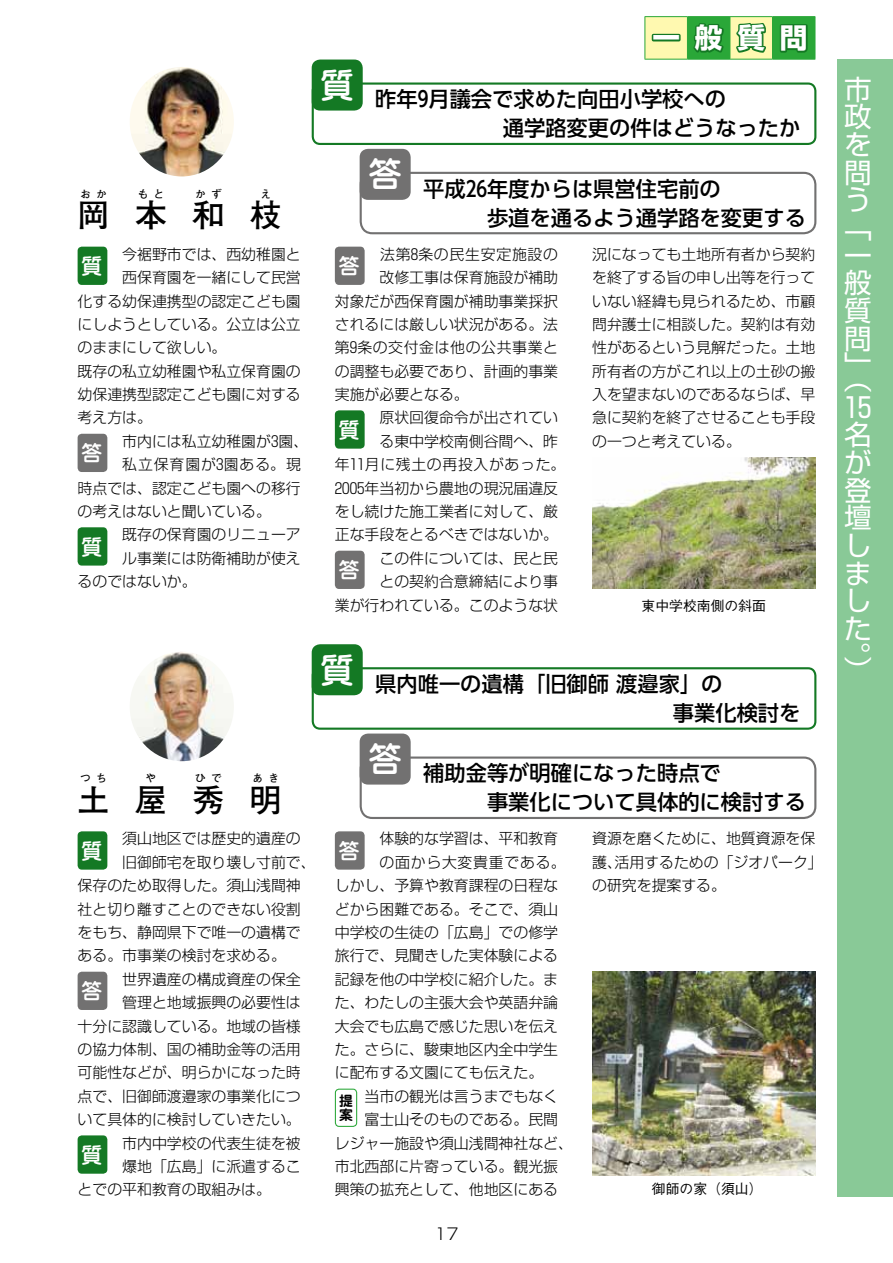
<style>
.page{position:relative;width:893px;height:1263px;background:#fff}
.page>*{position:absolute;margin:0;border:0;box-sizing:border-box;transform-origin:0 0}
.t1{font:500 34.05px "Jun 34 Pro";color:#fff}
.t2{font:700 31.95px "Futo Go B101 Pro";color:#000}
.t3{font:27.6px/27.6px "Shin Go Pro";color:#fff}
.t4{font:700 27.6px "Shin Go Pro";color:#fff}
.t5{font:500 21.3px/29px "UD Shin Go Pro";color:#000}
.t6{font:500 21.3px "Jun 34 Pro";color:#fff}
.t7{font:300 15.9px "Shin Go Pro";color:#000}
.t8{font:300 14.85px/23.4px "Shin Go Pro";color:#000;text-align:right}
.t9{font:300 14.85px "Shin Go Pro";letter-spacing:.05em;color:#000}
.t10{font:300 14.85px "Shin Go Pro";letter-spacing:.045em;color:#000}
.t11{font:300 14.85px "Shin Go Pro";letter-spacing:.04em;color:#000}
.t12{font:300 14.85px "Shin Go Pro";letter-spacing:.06em;color:#000}
.t13{font:500 13.8px "Gothic BBB Pro";color:#000}
.t14{font:700 13.8px/13.8px "Jun 501 Pro";color:#000}
.t15{font:700 10.65px "Futo Go B101 Pro";letter-spacing:.5em;color:#000}
</style>
<div class="page">
<div style="left:838px;top:60px;width:55px;height:1137px;background:#89c997"></div>
<div style="left:78px;top:831px;width:29px;height:39px;background:#147924;border-radius:4px"></div>
<div style="left:78px;top:972px;width:29px;height:38px;background:#727171;border-radius:4px"></div>
<div style="left:78px;top:1135px;width:29px;height:39px;background:#147924;border-radius:4px"></div>
<div style="left:335px;top:831px;width:30px;height:39px;background:#727171;border-radius:4px"></div>
<div style="left:335px;top:1089px;width:22px;height:38px;border:1px solid #2aa738;border-radius:4px"></div>
<div style="left:312px;top:667px;width:504px;height:63px;border:2px solid #147924;border-radius:7px"></div>
<div style="left:360px;top:756px;width:456px;height:63px;border:2px solid #727171;border-radius:12px"></div>
<div style="left:78px;top:247px;width:29px;height:38px;background:#147924;border-radius:4px"></div>
<div style="left:78px;top:434px;width:29px;height:38px;background:#727171;border-radius:4px"></div>
<div style="left:78px;top:527px;width:29px;height:39px;background:#147924;border-radius:4px"></div>
<div style="left:335px;top:247px;width:30px;height:38px;background:#727171;border-radius:4px"></div>
<div style="left:335px;top:410px;width:30px;height:39px;background:#147924;border-radius:4px"></div>
<div style="left:335px;top:551px;width:30px;height:38px;background:#727171;border-radius:4px"></div>
<div style="left:312px;top:82px;width:504px;height:63px;border:2px solid #147924;border-radius:7px"></div>
<div style="left:360px;top:172px;width:456px;height:62px;border:2px solid #727171;border-radius:12px"></div>
<img style="left:130px;top:67px;width:104px;height:109px">
<img style="left:130px;top:652px;width:104px;height:109px">
<img style="left:592px;top:971px;width:223px;height:204px">
<img style="left:592px;top:457px;width:223px;height:132px">
<hr style="left:644px;top:16px;width:43px;height:1px;background:#2aa738">
<hr style="left:644px;top:17px;width:1px;height:42px;background:#2aa738">
<hr style="left:815px;top:17px;width:1px;height:42px;background:#2aa738">
<hr style="left:644px;top:59px;width:43px;height:1px;background:#2aa738">
<hr style="left:687px;top:59px;width:43px;height:1px;background:#2aa738">
<hr style="left:730px;top:59px;width:42px;height:1px;background:#2aa738">
<hr style="left:772px;top:59px;width:43px;height:1px;background:#2aa738">
<svg style="left:645px;top:16px;width:170px;height:43px"></svg>
<div style="left:312px;top:60px;width:51px;height:51px;background:#147924;border-radius:9px"></div>
<div style="left:360px;top:149px;width:51px;height:51px;background:#727171;border-radius:9px"></div>
<div style="left:312px;top:644px;width:51px;height:51px;background:#147924;border-radius:9px"></div>
<div style="left:360px;top:733px;width:51px;height:51px;background:#727171;border-radius:9px"></div>
<p class="t15" style="left:80px;top:185px;width:28px">おか</p>
<h2 class="t2" style="left:78px;top:189px;width:33px">岡</h2>
<p class="t15" style="left:138px;top:185px;width:28px">もと</p>
<h2 class="t2" style="left:135px;top:189px;width:33px">本</h2>
<p class="t15" style="left:195px;top:185px;width:28px">かず</p>
<h2 class="t2" style="left:192px;top:189px;width:33px">和</h2>
<p class="t15" style="left:260px;top:185px;width:12px">え</p>
<h2 class="t2" style="left:250px;top:189px;width:33px">枝</h2>
<p class="t8" style="left:122px;top:241px;width:180px">今裾野市では、西幼稚園と</p>
<p class="t8" style="left:122px;top:264px;width:180px">西保育園を一緒にして民営</p>
<p class="t8" style="left:78px;top:287px;width:225px">化する幼保連携型の認定こども園</p>
<p class="t8" style="left:78px;top:311px;width:225px">にしようとしている。公立は公立</p>
<p class="t8" style="left:78px;top:334px;width:150px">のままにして欲しい。</p>
<p class="t8" style="left:78px;top:357px;width:225px">既存の私立幼稚園や私立保育園の</p>
<p class="t8" style="left:78px;top:381px;width:225px">幼保連携型認定こども園に対する</p>
<p class="t8" style="left:78px;top:404px;width:76px">考え方は。</p>
<h3 class="t6" style="left:81px;top:436px;width:23px">答</h3>
<h3 class="t6" style="left:81px;top:249px;width:23px">質</h3>
<p class="t8" style="left:122px;top:428px;width:188px">市内には私立幼稚園が3園、</p>
<p class="t12" style="left:122px;top:452px;width:180px">私立保育園が3園ある。現</p>
<p class="t8" style="left:78px;top:474px;width:225px">時点では、認定こども園への移行</p>
<p class="t8" style="left:78px;top:498px;width:195px">の考えはないと聞いている。</p>
<h3 class="t6" style="left:81px;top:529px;width:23px">質</h3>
<p class="t8" style="left:122px;top:521px;width:180px">既存の保育園のリニューア</p>
<p class="t8" style="left:122px;top:545px;width:180px">ル事業には防衛補助が使え</p>
<p class="t8" style="left:78px;top:568px;width:121px">るのではないか。</p>
<h1 class="t1" style="left:320px;top:58px;width:36px">質</h1>
<h3 class="t4" style="left:652px;top:16px;width:157px">一般質問</h3>
<h3 class="t5" style="left:503px;top:84px;width:299px;text-indent:-128px">昨年9月議会で求めた向田小学校への<br>通学路変更の件はどうなったか</h3>
<h3 class="t5" style="left:487px;top:173px;width:320px;text-indent:-64px">平成26年度からは県営住宅前の<br>歩道を通るよう通学路を変更する</h3>
<h1 class="t1" style="left:368px;top:147px;width:36px">答</h1>
<p class="t9" style="left:380px;top:242px;width:179px">法第8条の民生安定施設の</p>
<p class="t8" style="left:379px;top:264px;width:180px">改修工事は保育施設が補助</p>
<p class="t8" style="left:335px;top:287px;width:225px">対象だが西保育園が補助事業採択</p>
<p class="t8" style="left:335px;top:311px;width:225px">されるには厳しい状況がある。法</p>
<p class="t11" style="left:335px;top:335px;width:225px">第9条の交付金は他の公共事業と</p>
<p class="t8" style="left:335px;top:357px;width:225px">の調整も必要であり、計画的事業</p>
<p class="t8" style="left:335px;top:381px;width:135px">実施が必要となる。</p>
<h3 class="t6" style="left:338px;top:413px;width:23px">質</h3>
<h3 class="t6" style="left:338px;top:249px;width:23px">答</h3>
<p class="t8" style="left:379px;top:404px;width:180px">原状回復命令が出されてい</p>
<p class="t8" style="left:379px;top:428px;width:180px">る東中学校南側谷間へ、昨</p>
<p class="t10" style="left:335px;top:452px;width:232px">年11月に残土の再投入があった。</p>
<p class="t8" style="left:335px;top:474px;width:225px">2005年当初から農地の現況届違反</p>
<p class="t8" style="left:335px;top:498px;width:225px">をし続けた施工業者に対して、厳</p>
<p class="t8" style="left:335px;top:521px;width:225px">正な手段をとるべきではないか。</p>
<h3 class="t6" style="left:338px;top:553px;width:23px">答</h3>
<p class="t8" style="left:335px;top:545px;width:225px">この件については、民と民<br>との契約合意締結により事<br>業が行われている。このような状</p>
<p class="t8" style="left:592px;top:241px;width:225px;text-align:justify">況になっても土地所有者から契約を終了する旨の申し出等を行っていない経緯も見られるため、市顧問弁護士に相談した。契約は有効性があるという見解だった。土地所有者の方がこれ以上の土砂の搬入を望まないのであるならば、早急に契約を終了させることも手段の一つと考えている。</p>
<p class="t13" style="left:642px;top:594px;width:126px">東中学校南側の斜面</p>
<p class="t15" style="left:80px;top:770px;width:28px">つち</p>
<h2 class="t2" style="left:78px;top:774px;width:33px">土</h2>
<p class="t15" style="left:146px;top:770px;width:12px">や</p>
<h2 class="t2" style="left:135px;top:774px;width:33px">屋</h2>
<p class="t15" style="left:195px;top:770px;width:28px">ひで</p>
<h2 class="t2" style="left:192px;top:774px;width:33px">秀</h2>
<p class="t15" style="left:252px;top:770px;width:28px">あき</p>
<h2 class="t2" style="left:250px;top:774px;width:33px">明</h2>
<p class="t8" style="left:122px;top:825px;width:180px">須山地区では歴史的遺産の</p>
<p class="t8" style="left:122px;top:849px;width:195px">旧御師宅を取り壊し寸前で、</p>
<p class="t8" style="left:78px;top:872px;width:225px">保存のため取得した。須山浅間神</p>
<p class="t8" style="left:78px;top:895px;width:225px">社と切り離すことのできない役割</p>
<p class="t8" style="left:78px;top:919px;width:225px">をもち、静岡県下で唯一の遺構で</p>
<p class="t8" style="left:78px;top:942px;width:210px">ある。市事業の検討を求める。</p>
<h3 class="t6" style="left:81px;top:974px;width:23px">答</h3>
<h3 class="t6" style="left:81px;top:834px;width:23px">質</h3>
<p class="t8" style="left:78px;top:966px;width:225px">世界遺産の構成資産の保全<br>管理と地域振興の必要性は<br>十分に認識している。地域の皆様の協力体制、国の補助金等の活用可能性などが、明らかになった時点で、旧御師渡邉家の事業化について具体的に検討していきたい。</p>
<h3 class="t6" style="left:81px;top:1138px;width:23px">質</h3>
<p class="t8" style="left:122px;top:1129px;width:180px">市内中学校の代表生徒を被</p>
<p class="t8" style="left:122px;top:1153px;width:180px">爆地「広島」に派遣するこ</p>
<p class="t8" style="left:78px;top:1176px;width:195px">とでの平和教育の取組みは。</p>
<h1 class="t1" style="left:320px;top:643px;width:36px">質</h1>
<h3 class="t5" style="left:673px;top:669px;width:129px;text-indent:-298px">県内唯一の遺構「旧御師渡邉家」の<br>事業化検討を</h3>
<h3 class="t5" style="left:487px;top:758px;width:320px;text-indent:-64px">補助金等が明確になった時点で<br>事業化について具体的に検討する</h3>
<h1 class="t1" style="left:368px;top:732px;width:36px">答</h1>
<p class="t8" style="left:379px;top:825px;width:180px">体験的な学習は、平和教育</p>
<p class="t9" style="left:379px;top:850px;width:188px">の面から大変貴重である。</p>
<p class="t8" style="left:335px;top:872px;width:225px">しかし、予算や教育課程の日程な</p>
<p class="t8" style="left:335px;top:895px;width:225px">どから困難である。そこで、須山</p>
<p class="t8" style="left:335px;top:919px;width:225px">中学校の生徒の「広島」での修学</p>
<p class="t8" style="left:335px;top:942px;width:225px">旅行で、見聞きした実体験による</p>
<p class="t8" style="left:335px;top:965px;width:225px">記録を他の中学校に紹介した。ま</p>
<p class="t8" style="left:335px;top:989px;width:225px">た、わたしの主張大会や英語弁論</p>
<p class="t8" style="left:335px;top:1012px;width:225px">大会でも広島で感じた思いを伝え</p>
<p class="t8" style="left:335px;top:1036px;width:225px">た。さらに、駿東地区内全中学生</p>
<p class="t8" style="left:335px;top:1059px;width:210px">に配布する文園にても伝えた。</p>
<p class="t14" style="left:339px;top:1092px;width:15px">提案</p>
<p class="t8" style="left:365px;top:1082px;width:195px">当市の観光は言うまでもなく</p>
<h3 class="t6" style="left:338px;top:834px;width:23px">答</h3>
<p class="t8" style="left:365px;top:1106px;width:195px">富士山そのものである。民間</p>
<p class="t8" style="left:335px;top:1129px;width:240px">レジャー施設や須山浅間神社など、</p>
<p class="t8" style="left:335px;top:1153px;width:225px">市北西部に片寄っている。観光振</p>
<p class="t8" style="left:335px;top:1176px;width:225px">興策の拡充として、他地区にある</p>
<p class="t7" style="left:434px;top:1221px;width:26px">17</p>
<p class="t8" style="left:592px;top:825px;width:232px;text-align:left">資源を磨くために、地質資源を保護、活用するための「ジオパーク」の研究を提案する。</p>
<p class="t13" style="left:652px;top:1178px;width:112px">御師の家（須山）</p>
<h3 class="t3" style="left:844px;top:72px;width:28px">市政を問う「一般質問」</h3>
<h3 class="t3" style="left:844px;top:362px;width:29px;text-align:justify">（15名が登壇しました。</h3>
<h3 class="t3" style="left:844px;top:653px;width:28px">）</h3>
</div>
